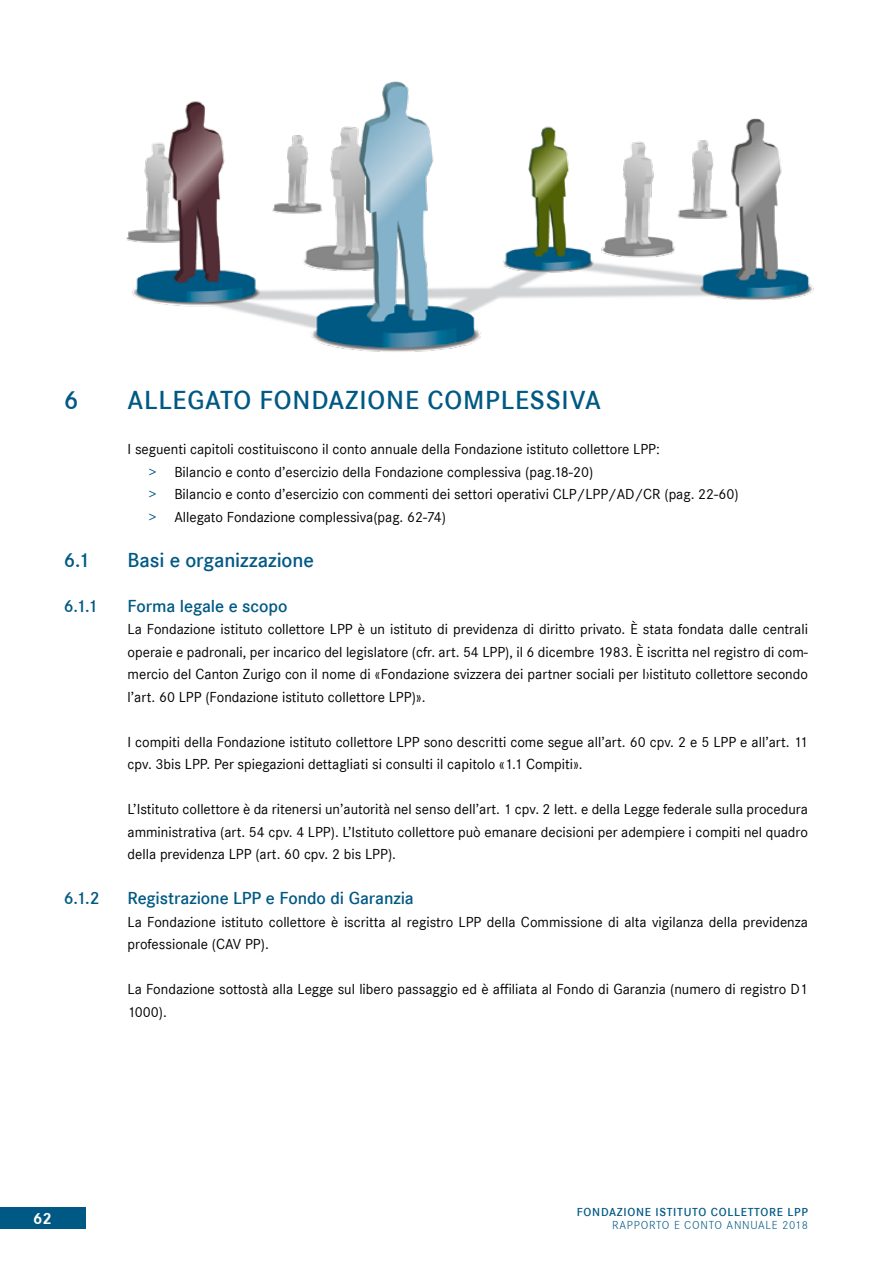
<style>
.page{position:relative;width:893px;height:1263px;background:#fff}
.page>*{position:absolute;margin:0;border:0;box-sizing:border-box;transform-origin:0 0}
.t1{font:600 27px "Corporate S";letter-spacing:.03em;color:#005984}
.t2{font:600 21px "Corporate S";letter-spacing:-.005em;color:#005984}
.t3{font:600 18px "Corporate S";letter-spacing:-.005em;color:#005984}
.t4{font:700 16.5px "Corporate S";color:#fff}
.t5{font:15px/22.5px "Corporate S Regular 2";color:#000}
.t6{font:15px "Corporate S Regular 3";color:#000}
.t7{font:600 12px "Corporate S";letter-spacing:.06em;color:#005984}
.t8{font:12px "Corporate S Ligh";letter-spacing:.06em;color:#005984}
.s1{color:#005984}
</style>
<div class="page">
<div style="left:0;top:1208px;width:85px;height:21px;background:#005984"></div>
<img style="left:126px;top:81px;width:688px;height:271px">
<h1 class="t1" style="left:64px;top:385px;width:16px">6</h1>
<h1 class="t1" style="left:128px;top:385px;width:475px">ALLEGATO FONDAZIONE COMPLESSIVA</h1>
<p class="t5" style="left:149px;top:438px;width:591px;text-indent:-21px">I seguenti capitoli costituiscono il conto annuale della Fondazione istituto collettore LPP:<br><span class="s1">&gt;</span> Bilancio e conto d’esercizio della Fondazione complessiva (pag.18-20)<br><span class="s1">&gt;</span> Bilancio e conto d’esercizio con commenti dei settori operativi CLP/LPP/AD/CR (pag. 22-60) <span class="s1">&gt;</span> Allegato Fondazione complessiva(pag. 62-74)</p>
<h2 class="t2" style="left:64px;top:548px;width:27px">6.1</h2>
<h2 class="t2" style="left:128px;top:548px;width:188px">Basi e organizzazione</h2>
<p class="t3" style="left:64px;top:595px;width:36px">6.1.1</p>
<p class="t3" style="left:128px;top:595px;width:161px">Forma legale e scopo</p>
<p class="t5" style="left:128px;top:618px;width:682px;text-align:justify">La Fondazione istituto collettore LPP è un istituto di previdenza di diritto privato. È stata fondata dalle centrali operaie e padronali, per incarico del legislatore (cfr. art. 54 LPP), il 6 dicembre 1983. È iscritta nel registro di com&shy;mercio del Canton Zurigo con il nome di «Fondazione svizzera dei partner sociali per l›istituto collettore secondo l’art. 60 LPP (Fondazione istituto collettore LPP)».</p>
<p class="t5" style="left:128px;top:731px;width:682px">I compiti della Fondazione istituto collettore LPP sono descritti come segue all’art. 60 cpv. 2 e 5 LPP e all’art. 11 cpv. 3bis LPP. Per spiegazioni dettagliati si consulti il capitolo «1.1 Compiti».</p>
<p class="t5" style="left:128px;top:798px;width:682px;text-align:justify">L’Istituto collettore è da ritenersi un’autorità nel senso dell’art. 1 cpv. 2 lett. e della Legge federale sulla procedura amministrativa (art. 54 cpv. 4 LPP). L’Istituto collettore può emanare decisioni per adempiere i compiti nel quadro della previdenza LPP (art. 60 cpv. 2 bis LPP).</p>
<p class="t3" style="left:64px;top:888px;width:37px">6.1.2</p>
<p class="t3" style="left:128px;top:888px;width:288px">Registrazione LPP e Fondo di Garanzia</p>
<p class="t5" style="left:128px;top:911px;width:682px">La Fondazione istituto collettore è iscritta al registro LPP della Commissione di alta vigilanza della previdenza professionale (CAV PP).</p>
<p class="t6" style="left:128px;top:981px;width:682px">La Fondazione sottostà alla Legge sul libero passaggio ed è affiliata al Fondo di Garanzia (numero di registro D1</p>
<p class="t5" style="left:128px;top:1001px;width:41px">1000).</p>
<p class="t4" style="left:33px;top:1209px;width:20px">62</p>
<p class="t7" style="left:577px;top:1205px;width:233px">FONDAZIONE ISTITUTO COLLETTORE LPP</p>
<p class="t8" style="left:612px;top:1218px;width:197px">RAPPORTO E CONTO ANNUALE 2018</p>
</div>
